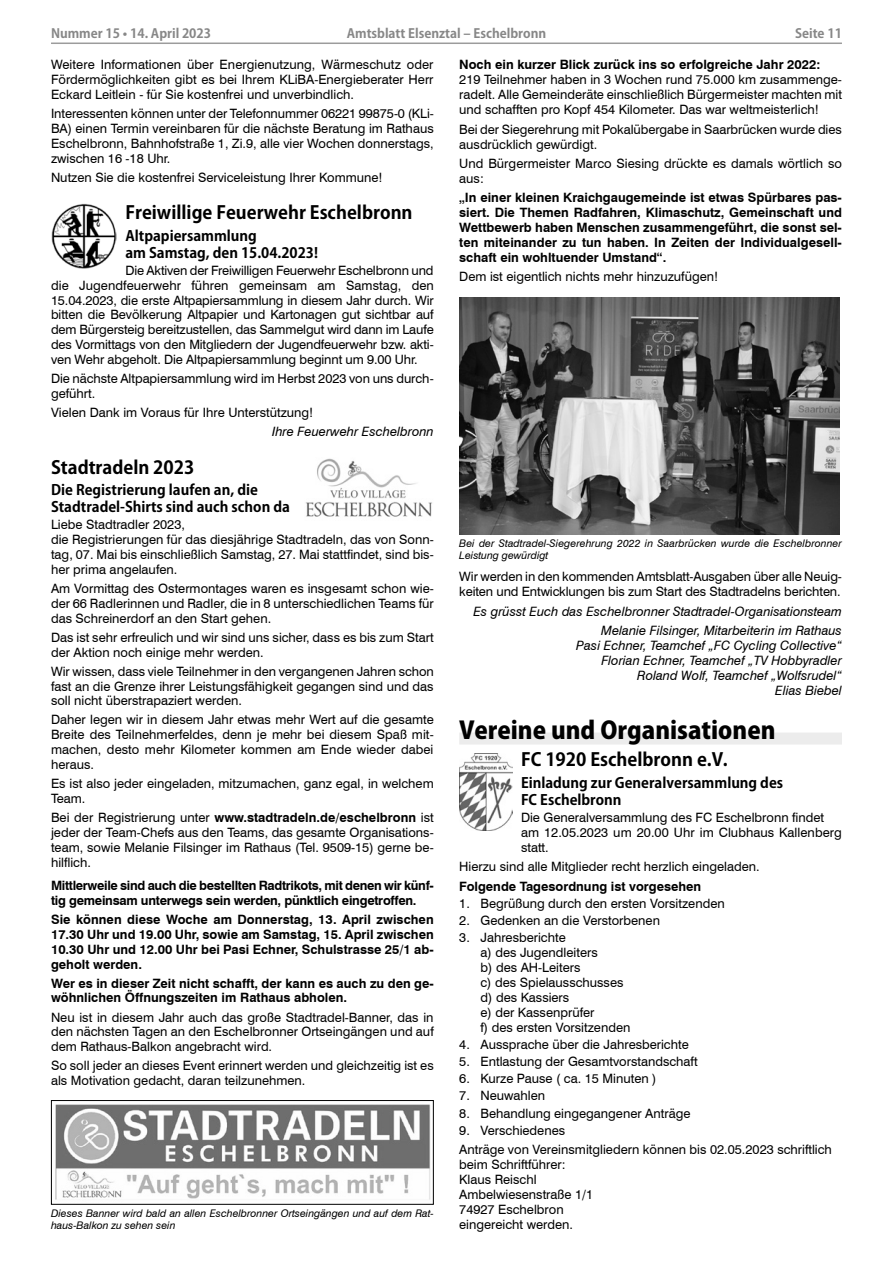
<style>
.page{position:relative;width:893px;height:1263px;background:#fff}
.page>*{position:absolute;margin:0;border:0;box-sizing:border-box;transform-origin:0 0}
.Überschrift_1_Kozuka{font:800 24px "Koz Go Pro";color:#000}
.Überschrift2_Kozuka{font:700 18px "Koz Go Pro";color:#000}
.Überschrift_3_Kozuka{font:700 14.25px/17.2px "Koz Go Pro";color:#000}
.Fließtext_8_5{font:12.9px/14.9px "Swiss 721 BT";color:#000;text-align:justify}
.Fließtext_8_5-2{font:700 12.9px/14.9px "Swiss 721 BT";color:#000;text-align:justify}
.Fließtext_8_5-3{font:italic 12.9px "Swiss 721 BT";color:#000}
.Fließtext_8_5-4{font:700 12.9px/14.9px "Swiss 721 BT";letter-spacing:-.025em;color:#000}
.t1{font:700 12.75px "Koz Go Pro";color:#878787}
.Fließtext_8_5-5{font:italic 10.5px/12px "Swiss 721 BT";color:#000}
.s1{font-weight:700}
</style>
<div class="page">
<hr style="left:51px;top:43px;width:791px;height:1px;background:#9c9c9c">
<img style="left:52px;top:204px;width:64px;height:65px">
<img style="left:305px;top:458px;width:127px;height:59px">
<img style="left:55px;top:1104px;width:376px;height:96px">
<div style="left:51px;top:1100px;width:383px;height:105px;border:1px solid #000"></div>
<div style="left:459px;top:732px;width:383px;height:12px;background:#ececec"></div>
<img style="left:459px;top:298px;width:381px;height:237px">
<img style="left:459px;top:753px;width:53px;height:77px">
<p class="t1" style="left:51px;top:25px;width:162px">Nummer 15 • 14. April 2023</p>
<p class="t1" style="left:347px;top:25px;width:201px">Amtsblatt Elsenztal – Eschelbronn</p>
<p class="t1" style="left:795px;top:25px;width:48px">Seite 11</p>
<p class="Fließtext_8_5" style="left:51px;top:57px;width:384px">Weitere Informationen über Energienutzung, Wärmeschutz oder Fördermöglichkeiten gibt es bei Ihrem KLiBA-Energieberater Herr Eckard Leitlein - für Sie kostenfrei und unverbindlich.</p>
<p class="Fließtext_8_5" style="left:51px;top:106px;width:384px">Interessenten können unter der Telefonnummer 06221 99875-0 (KLi-BA) einen Termin vereinbaren für die nächste Beratung im Rathaus Eschelbronn, Bahnhofstraße 1, Zi.9, alle vier Wochen donnerstags, zwischen 16 -18 Uhr.</p>
<p class="Fließtext_8_5" style="left:51px;top:169px;width:333px">Nutzen Sie die kostenfrei Serviceleistung Ihrer Kommune!</p>
<p class="Überschrift2_Kozuka" style="left:125px;top:201px;width:289px">Freiwillige Feuerwehr Eschelbronn</p>
<p class="Überschrift_3_Kozuka" style="left:125px;top:228px;width:194px">Altpapiersammlung<br>am Samstag, den 15.04.2023!</p>
<p class="Fließtext_8_5" style="left:51px;top:262px;width:384px;text-indent:74px">Die Aktiven der Freiwilligen Feuerwehr Eschelbronn und die Jugendfeuerwehr führen gemeinsam am Samstag, den 15.04.2023, die erste Altpapiersammlung in diesem Jahr durch. Wir bitten die Bevölkerung Altpapier und Kartonagen gut sichtbar auf dem Bürgersteig bereitzustellen, das Sammelgut wird dann im Laufe des Vormittags von den Mitgliedern der Jugendfeuerwehr bzw. akti&shy;ven Wehr abgeholt. Die Altpapiersammlung beginnt um 9.00 Uhr.</p>
<p class="Fließtext_8_5" style="left:51px;top:371px;width:384px">Die nächste Altpapiersammlung wird im Herbst 2023 von uns durch&shy;geführt.</p>
<p class="Fließtext_8_5" style="left:51px;top:405px;width:264px">Vielen Dank im Voraus für Ihre Unterstützung!</p>
<p class="Fließtext_8_5-3" style="left:272px;top:423px;width:163px">Ihre Feuerwehr Eschelbronn</p>
<p class="Überschrift2_Kozuka" style="left:51px;top:455px;width:145px">Stadtradeln 2023</p>
<p class="Überschrift_3_Kozuka" style="left:51px;top:482px;width:240px">Die Registrierung laufen an, die<br>Stadtradel-Shirts sind auch schon da</p>
<p class="Fließtext_8_5" style="left:51px;top:517px;width:135px">Liebe Stadtradler 2023,</p>
<p class="Fließtext_8_5" style="left:51px;top:532px;width:384px">die Registrierungen für das diesjährige Stadtradeln, das von Sonn&shy;tag, 07. Mai bis einschließlich Samstag, 27. Mai stattfindet, sind bis&shy;her prima angelaufen.</p>
<p class="Fließtext_8_5" style="left:51px;top:580px;width:384px">Am Vormittag des Ostermontages waren es insgesamt schon wie&shy;der 66 Radlerinnen und Radler, die in 8 unterschiedlichen Teams für das Schreinerdorf an den Start gehen.</p>
<p class="Fließtext_8_5" style="left:51px;top:629px;width:384px">Das ist sehr erfreulich und wir sind uns sicher, dass es bis zum Start der Aktion noch einige mehr werden.</p>
<p class="Fließtext_8_5" style="left:51px;top:663px;width:384px">Wir wissen, dass viele Teilnehmer in den vergangenen Jahren schon fast an die Grenze ihrer Leistungsfähigkeit gegangen sind und das soll nicht überstrapaziert werden.</p>
<p class="Fließtext_8_5" style="left:51px;top:712px;width:384px">Daher legen wir in diesem Jahr etwas mehr Wert auf die gesamte Breite des Teilnehmerfeldes, denn je mehr bei diesem Spaß mit&shy;machen, desto mehr Kilometer kommen am Ende wieder dabei heraus.</p>
<p class="Fließtext_8_5" style="left:51px;top:776px;width:384px">Es ist also jeder eingeladen, mitzumachen, ganz egal, in welchem<br>Team.</p>
<p class="Fließtext_8_5" style="left:51px;top:809px;width:384px">Bei der Registrierung unter <span class="s1">www.stadtradeln.de/eschelbronn</span> ist jeder der Team-Chefs aus den Teams, das gesamte Organisations&shy;team, sowie Melanie Filsinger im Rathaus (Tel. 9509-15) gerne be&shy;hilflich.</p>
<p class="Fließtext_8_5-4" style="left:51px;top:877px;width:384px">Mittlerweile sind auch die bestellten Radtrikots, mit denen wir künf&shy;tig gemeinsam unterwegs sein werden, pünktlich eingetroffen.</p>
<p class="Fließtext_8_5-2" style="left:51px;top:911px;width:384px">Sie können diese Woche am Donnerstag, 13. April zwischen 17.30 Uhr und 19.00 Uhr, sowie am Samstag, 15. April zwischen 10.30 Uhr und 12.00 Uhr bei Pasi Echner, Schulstrasse 25/1 ab&shy;geholt werden.</p>
<p class="Fließtext_8_5-2" style="left:51px;top:975px;width:384px">Wer es in dieser Zeit nicht schafft, der kann es auch zu den ge&shy;wöhnlichen Öffnungszeiten im Rathaus abholen.</p>
<p class="Fließtext_8_5" style="left:51px;top:1009px;width:384px">Neu ist in diesem Jahr auch das große Stadtradel-Banner, das in den nächsten Tagen an den Eschelbronner Ortseingängen und auf dem Rathaus-Balkon angebracht wird.</p>
<p class="Fließtext_8_5" style="left:51px;top:1058px;width:384px">So soll jeder an dieses Event erinnert werden und gleichzeitig ist es als Motivation gedacht, daran teilzunehmen.</p>
<p class="Fließtext_8_5-2" style="left:459px;top:57px;width:363px">Noch ein kurzer Blick zurück ins so erfolgreiche Jahr 2022:</p>
<p class="Fließtext_8_5" style="left:459px;top:72px;width:384px">219 Teilnehmer haben in 3 Wochen rund 75.000 km zusammenge&shy;radelt. Alle Gemeinderäte einschließlich Bürgermeister machten mit und schafften pro Kopf 454 Kilometer. Das war weltmeisterlich!</p>
<p class="Fließtext_8_5" style="left:459px;top:121px;width:384px">Bei der Siegerehrung mit Pokalübergabe in Saarbrücken wurde dies ausdrücklich gewürdigt.</p>
<p class="Fließtext_8_5" style="left:459px;top:155px;width:384px">Und Bürgermeister Marco Siesing drückte es damals wörtlich so aus:</p>
<p class="Fließtext_8_5-2" style="left:459px;top:190px;width:384px">„In einer kleinen Kraichgaugemeinde ist etwas Spürbares pas&shy;siert. Die Themen Radfahren, Klimaschutz, Gemeinschaft und Wettbewerb haben Menschen zusammengeführt, die sonst sel&shy;ten miteinander zu tun haben. In Zeiten der Individualgesell&shy;schaft ein wohltuender Umstand“.</p>
<p class="Fließtext_8_5" style="left:459px;top:269px;width:260px">Dem ist eigentlich nichts mehr hinzuzufügen!</p>
<p class="Fließtext_8_5-5" style="left:459px;top:537px;width:384px">Bei der Stadtradel-Siegerehrung 2022 in Saarbrücken wurde die Eschelbronner<br>Leistung gewürdigt</p>
<p class="Fließtext_8_5" style="left:459px;top:569px;width:384px">Wir werden in den kommenden Amtsblatt-Ausgaben über alle Neuig&shy;keiten und Entwicklungen bis zum Start des Stadtradelns berichten.</p>
<p class="Fließtext_8_5-3" style="left:473px;top:602px;width:370px">Es grüsst Euch das Eschelbronner Stadtradel-Organisationsteam</p>
<p class="Fließtext_8_5-3" style="left:601px;top:621px;width:242px">Melanie Filsinger, Mitarbeiterin im Rathaus</p>
<p class="Fließtext_8_5-3" style="left:576px;top:636px;width:267px">Pasi Echner, Teamchef „FC Cycling Collective“</p>
<p class="Fließtext_8_5-3" style="left:601px;top:651px;width:242px">Florian Echner, Teamchef „TV Hobbyradler</p>
<p class="Fließtext_8_5-3" style="left:637px;top:666px;width:206px">Roland Wolf, Teamchef „Wolfsrudel“</p>
<p class="Fließtext_8_5-3" style="left:775px;top:681px;width:68px">Elias Biebel</p>
<p class="Überschrift_1_Kozuka" style="left:459px;top:714px;width:318px">Vereine und Organisationen</p>
<p class="Überschrift2_Kozuka" style="left:521px;top:748px;width:208px">FC 1920 Eschelbronn e.V.</p>
<p class="Überschrift_3_Kozuka" style="left:521px;top:774px;width:264px">Einladung zur Generalversammlung des<br>FC Eschelbronn</p>
<p class="Fließtext_8_5" style="left:521px;top:809px;width:305px">Die Generalversammlung des FC Eschelbronn findet</p>
<p class="Fließtext_8_5" style="left:521px;top:824px;width:322px">am 12.05.2023 um 20.00 Uhr im Clubhaus Kallenberg statt.</p>
<p class="Fließtext_8_5" style="left:459px;top:859px;width:302px">Hierzu sind alle Mitglieder recht herzlich eingeladen.</p>
<p class="Fließtext_8_5-2" style="left:459px;top:878px;width:244px">Folgende Tagesordnung ist vorgesehen</p>
<p class="Fließtext_8_5" style="left:459px;top:895px;width:267px">1. Begrüßung durch den ersten Vorsitzenden</p>
<p class="Fließtext_8_5" style="left:459px;top:912px;width:202px">2. Gedenken an die Verstorbenen</p>
<p class="Fließtext_8_5" style="left:459px;top:929px;width:108px">3. Jahresberichte</p>
<p class="Fließtext_8_5" style="left:480px;top:944px;width:119px">a) des Jugendleiters</p>
<p class="Fließtext_8_5" style="left:480px;top:959px;width:101px">b) des AH-Leiters</p>
<p class="Fließtext_8_5" style="left:480px;top:974px;width:144px">c) des Spielausschusses</p>
<p class="Fließtext_8_5" style="left:480px;top:989px;width:90px">d) des Kassiers</p>
<p class="Fließtext_8_5" style="left:480px;top:1004px;width:115px">e) der Kassenprüfer</p>
<p class="Fließtext_8_5" style="left:480px;top:1019px;width:151px">f) des ersten Vorsitzenden</p>
<p class="Fließtext_8_5" style="left:459px;top:1036px;width:231px">4. Aussprache über die Jahresberichte</p>
<p class="Fließtext_8_5" style="left:459px;top:1054px;width:240px">5. Entlastung der Gesamtvorstandschaft</p>
<p class="Fließtext_8_5" style="left:459px;top:1071px;width:199px">6. Kurze Pause ( ca. 15 Minuten )</p>
<p class="Fließtext_8_5" style="left:459px;top:1088px;width:88px">7. Neuwahlen</p>
<p class="Fließtext_8_5" style="left:459px;top:1105px;width:233px">8. Behandlung eingegangener Anträge</p>
<p class="Fließtext_8_5" style="left:459px;top:1122px;width:107px">9. Verschiedenes</p>
<p class="Fließtext_8_5" style="left:459px;top:1141px;width:374px">Anträge von Vereinsmitgliedern können bis 02.05.2023 schriftlich</p>
<p class="Fließtext_8_5" style="left:459px;top:1156px;width:108px">beim Schriftführer:</p>
<p class="Fließtext_8_5" style="left:459px;top:1171px;width:79px">Klaus Reischl</p>
<p class="Fließtext_8_5" style="left:459px;top:1186px;width:135px">Ambelwiesenstraße 1/1</p>
<p class="Fließtext_8_5" style="left:459px;top:1201px;width:106px">74927 Eschelbron</p>
<p class="Fließtext_8_5" style="left:459px;top:1216px;width:115px">eingereicht werden.</p>
<p class="Fließtext_8_5-5" style="left:51px;top:1207px;width:384px">Dieses Banner wird bald an allen Eschelbronner Ortseingängen und auf dem Rat&shy;haus-Balkon zu sehen sein</p>
</div>
